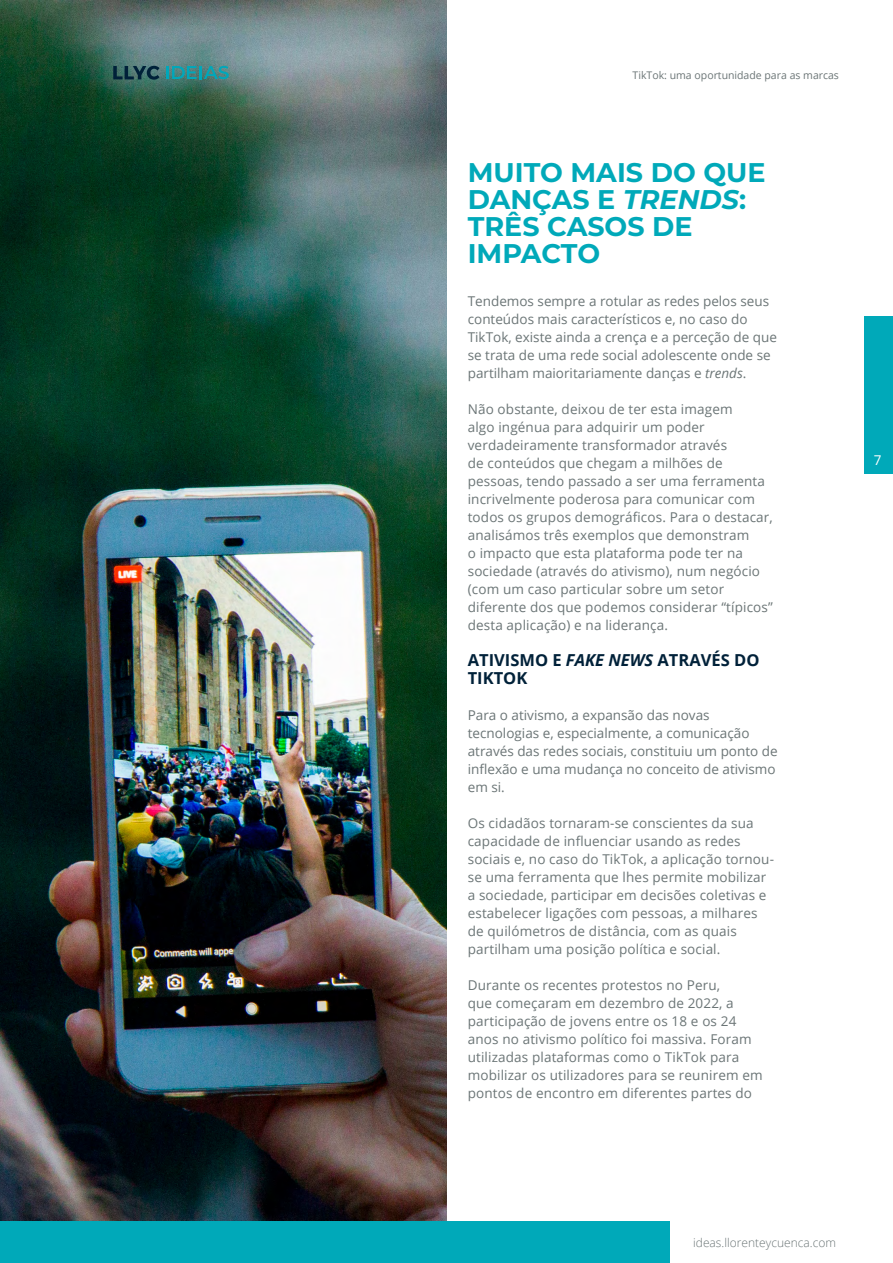
<style>
.page{position:relative;width:893px;height:1263px;background:#fff}
.page>*{position:absolute;margin:0;border:0;box-sizing:border-box;transform-origin:0 0}
.t1{font:700 27px/27px "Montserrat";color:#00a9b9}
.t2{font:700 16.5px/18px "Open Sans";color:#002139}
.t3{font:13.5px/18px "Open Sans";letter-spacing:.01em;color:#6b7576}
.t4{font:13.5px "Open Sans";color:#fff}
.t5{font:300 12px "Open Sans";color:#6b7576}
.t6{font:10.5px "Open Sans";color:#6b7576}
.s1{font-style:italic}
</style>
<div class="page">
<img style="left:0;top:0;width:446px;height:1221px">
<div style="left:864px;top:316px;width:29px;height:158px;background:#00a9b9"></div>
<div style="left:0;top:1221px;width:669px;height:42px;background:#00a9b9"></div>
<svg style="left:113px;top:66px;width:47px;height:14px"></svg>
<svg style="left:166px;top:66px;width:63px;height:13px"></svg>
<p class="t6" style="left:633px;top:68px;width:208px">TikTok: uma oportunidade para as marcas</p>
<h1 class="t1" style="left:468px;top:158px;width:299px">MUITO MAIS DO QUE<br>DANÇAS E <span class="s1">TRENDS</span>:<br>TRÊS CASOS DE<br>IMPACTO</h1>
<p class="t3" style="left:468px;top:292px;width:311px">Tendemos sempre a rotular as redes pelos seus conteúdos mais característicos e, no caso do TikTok, existe ainda a crença e a perceção de que se trata de uma rede social adolescente onde se partilham maioritariamente danças e <span class="s1">trends</span>.</p>
<p class="t3" style="left:468px;top:400px;width:307px">Não obstante, deixou de ter esta imagem<br>algo ingénua para adquirir um poder verdadeiramente transformador através<br>de conteúdos que chegam a milhões de pessoas, tendo passado a ser uma ferramenta incrivelmente poderosa para comunicar com todos os grupos demográficos. Para o destacar, analisámos três exemplos que demonstram<br>o impacto que esta plataforma pode ter na sociedade (através do ativismo), num negócio (com um caso particular sobre um setor diferente dos que podemos considerar “típicos” desta aplicação) e na liderança.</p>
<p class="t2" style="left:468px;top:651px;width:293px">ATIVISMO E <span class="s1">FAKE NEWS</span> ATRAVÉS DO<br>TIKTOK</p>
<p class="t3" style="left:468px;top:706px;width:311px">Para o ativismo, a expansão das novas tecnologias e, especialmente, a comunicação através das redes sociais, constituiu um ponto de inflexão e uma mudança no conceito de ativismo em si.</p>
<p class="t3" style="left:468px;top:814px;width:308px">Os cidadãos tornaram-se conscientes da sua capacidade de influenciar usando as redes sociais e, no caso do TikTok, a aplicação tornou&shy;se uma ferramenta que lhes permite mobilizar a sociedade, participar em decisões coletivas e estabelecer ligações com pessoas, a milhares de quilómetros de distância, com as quais partilham uma posição política e social.</p>
<p class="t3" style="left:468px;top:976px;width:296px">Durante os recentes protestos no Peru,<br>que começaram em dezembro de 2022, a participação de jovens entre os 18 e os 24 anos no ativismo político foi massiva. Foram utilizadas plataformas como o TikTok para mobilizar os utilizadores para se reunirem em pontos de encontro em diferentes partes do</p>
<p class="t4" style="left:874px;top:451px;width:9px">7</p>
<p class="t5" style="left:693px;top:1234px;width:144px">ideas.llorenteycuenca.com</p>
</div>
